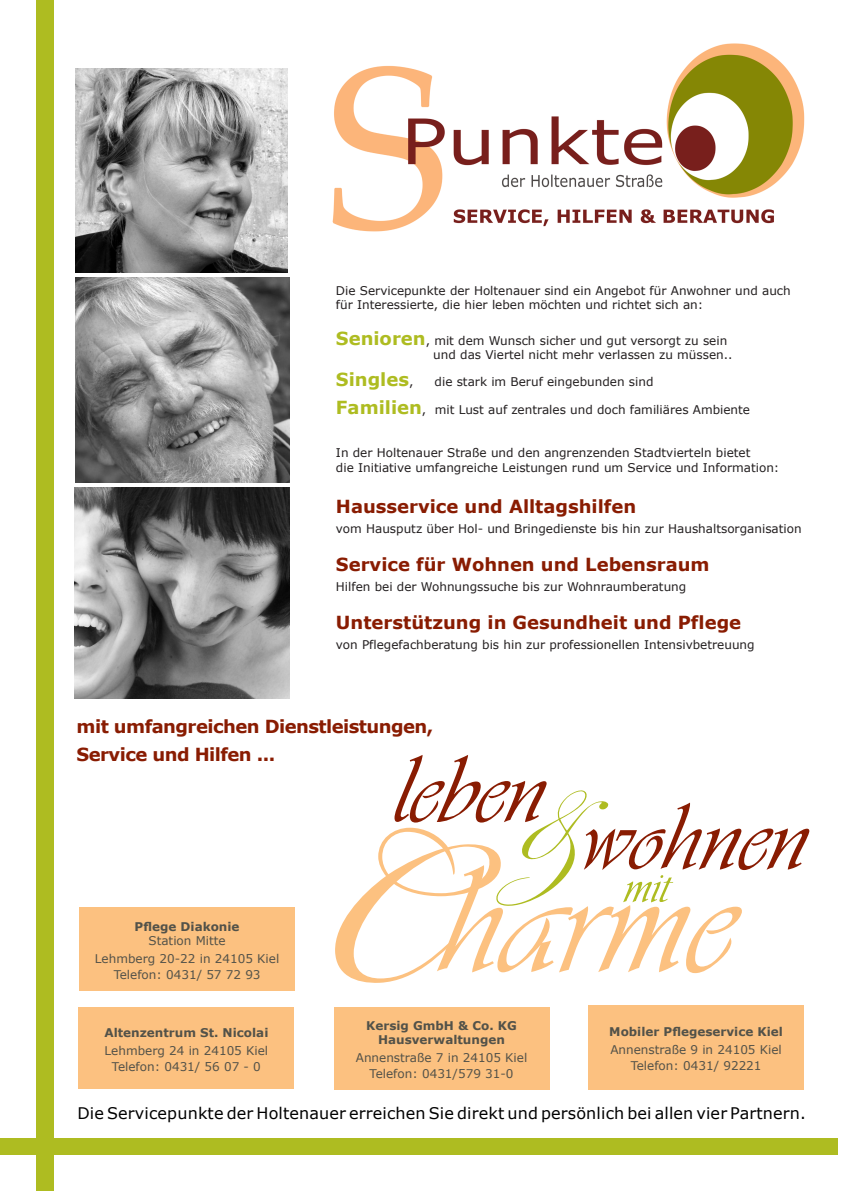
<style>
.page{position:relative;width:842px;height:1191px;background:#fff}
.page>*{position:absolute;margin:0;border:0;box-sizing:border-box;transform-origin:0 0}
.t1{font:160px "Vivaldii";color:#fcc180}
.t2{font:100px "Vivaldii";color:#891c02}
.t3{font:50px "Vivaldii";color:#aebc21}
.t4{font:700 18px "Verdana";color:#891c02}
.t5{font:700 18px "Verdana";letter-spacing:-.03em;color:#891c02}
.t6{font:700 18px "Verdana";color:#aebc21}
.t7{font:16px "Verdana";letter-spacing:.01em;color:#000}
.t8{font:12px/14px "Verdana";color:#231f20}
.t9{font:12px "Verdana";color:#535249}
.t10{font:700 12px "Verdana";color:#535249}
.s1{font-weight:700;font-size:18px;color:#aebc21}
.s2{font-weight:400;font-size:12px;color:#231f20}
.s3{font-family:"Bickham Script Pro";font-size:310px}
</style>
<div class="page">
<img style="left:332px;top:43px;width:473px;height:189px">
<div style="left:36px;top:0;width:18px;height:1191px;background:#aebc21"></div>
<div style="left:0;top:1138px;width:838px;height:17px;background:#aebc21"></div>
<div style="left:334px;top:1007px;width:215px;height:82px;background:#fcc180"></div>
<div style="left:588px;top:1005px;width:216px;height:84px;background:#fcc180"></div>
<div style="left:79px;top:907px;width:216px;height:83px;background:#fcc180"></div>
<div style="left:79px;top:1007px;width:215px;height:81px;background:#fcc180"></div>
<img style="left:75px;top:68px;width:213px;height:204px">
<img style="left:75px;top:278px;width:214px;height:205px">
<img style="left:74px;top:488px;width:215px;height:210px">
<p class="t8" style="left:336px;top:283px;width:456px">Die Servicepunkte der Holtenauer sind ein Angebot für Anwohner und auch für Interessierte, die hier leben möchten und richtet sich an:</p>
<p class="t8" style="left:336px;top:333px;width:393px"><span class="s1">Senioren</span>, mit dem Wunsch sicher und gut versorgt zu sein</p>
<p class="t8" style="left:433px;top:347px;width:301px">und das Viertel nicht mehr verlassen zu müssen..</p>
<p class="t6" style="left:336px;top:367px;width:79px">Singles<span class="s2">,</span></p>
<p class="t8" style="left:435px;top:374px;width:220px">die stark im Beruf eingebunden sind</p>
<p class="t8" style="left:336px;top:402px;width:416px"><span class="s1">Familien</span>, mit Lust auf zentrales und doch familiäres Ambiente</p>
<p class="t8" style="left:336px;top:446px;width:416px">In der Holtenauer Straße und den angrenzenden Stadtvierteln bietet</p>
<p class="t8" style="left:336px;top:460px;width:445px">die Initiative umfangreiche Leistungen rund um Service und Information:</p>
<p class="t4" style="left:336px;top:493px;width:302px">Hausservice und Alltagshilfen</p>
<p class="t8" style="left:336px;top:521px;width:467px">vom Hausputz über Hol- und Bringedienste bis hin zur Haushaltsorganisation</p>
<p class="t4" style="left:336px;top:551px;width:375px">Service für Wohnen und Lebensraum</p>
<p class="t8" style="left:336px;top:579px;width:352px">Hilfen bei der Wohnungssuche bis zur Wohnraumberatung</p>
<p class="t4" style="left:336px;top:609px;width:407px">Unterstützung in Gesundheit und Pflege</p>
<p class="t8" style="left:336px;top:637px;width:420px">von Pflegefachberatung bis hin zur professionellen Intensivbetreuung</p>
<p class="t5" style="left:77px;top:713px;width:358px">mit umfangreichen Dienstleistungen,</p>
<p class="t5" style="left:77px;top:742px;width:200px">Service und Hilfen ...</p>
<p class="t2" style="left:393px;top:731px;width:152px">leben</p>
<p class="t2" style="left:580px;top:779px;width:227px">wohnen</p>
<p class="t1" style="left:327px;top:827px;width:406px"><span class="s3">C</span>harme</p>
<p class="t3" style="left:623px;top:857px;width:47px">mit</p>
<p class="t10" style="left:135px;top:918px;width:106px">Pflege Diakonie</p>
<p class="t9" style="left:148px;top:932px;width:79px">Station Mitte</p>
<p class="t9" style="left:95px;top:950px;width:186px">Lehmberg 20-22 in 24105 Kiel</p>
<p class="t9" style="left:114px;top:966px;width:148px">Telefon: 0431/ 57 72 93</p>
<p class="t10" style="left:366px;top:1017px;width:152px">Kersig GmbH &amp; Co. KG</p>
<p class="t10" style="left:378px;top:1031px;width:128px">Hausverwaltungen</p>
<p class="t9" style="left:356px;top:1049px;width:173px">Annenstraße 7 in 24105 Kiel</p>
<p class="t9" style="left:370px;top:1065px;width:145px">Telefon: 0431/579 31-0</p>
<p class="t10" style="left:609px;top:1022px;width:175px">Mobiler Pflegeservice Kiel</p>
<p class="t9" style="left:610px;top:1041px;width:173px">Annenstraße 9 in 24105 Kiel</p>
<p class="t9" style="left:631px;top:1057px;width:132px">Telefon: 0431/ 92221</p>
<p class="t10" style="left:104px;top:1024px;width:166px">Altenzentrum St. Nicolai</p>
<p class="t9" style="left:105px;top:1042px;width:165px">Lehmberg 24 in 24105 Kiel</p>
<p class="t9" style="left:112px;top:1058px;width:150px">Telefon: 0431/ 56 07 - 0</p>
<p class="t7" style="left:77px;top:1102px;width:730px">Die Servicepunkte der Holtenauer erreichen Sie direkt und persönlich bei allen vier Partnern.</p>
</div>
